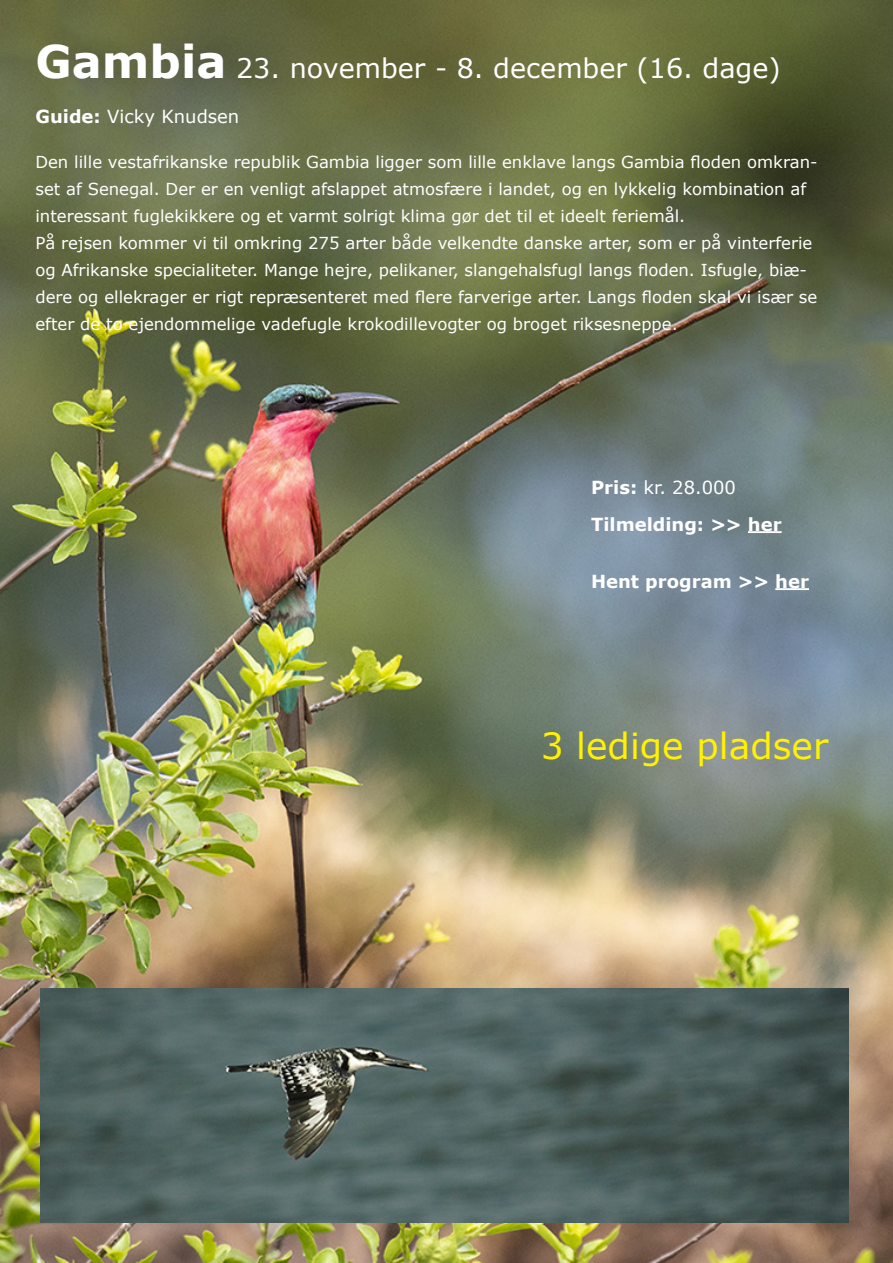
<style>
.page{position:relative;width:893px;height:1263px;background:#fff}
.page>*{position:absolute;margin:0;border:0;box-sizing:border-box;transform-origin:0 0}
.t1{font:36px "Verdana";color:#fff101}
.t2{font:27px "Verdana";color:#fff}
.t3{font:18px "Verdana";color:#fff}
.t4{font:700 18px "Verdana";color:#fff}
.t5{font:16.5px/27px "Verdana";color:#fff}
.s1{font-weight:700;font-size:45px}
.s2{font-weight:700}
</style>
<div class="page">
<img style="left:0;top:0;width:893px;height:1263px">
<hr style="left:748px;top:531px;width:34px;height:2px;background:#fff">
<hr style="left:775px;top:588px;width:34px;height:2px;background:#fff">
<img style="left:41px;top:989px;width:807px;height:233px">
<p class="t2" style="left:35px;top:49px;width:747px"><span class="s1">Gambia</span> 23. november - 8. december (16. dage)</p>
<p class="t3" style="left:35px;top:104px;width:205px"><span class="s2">Guide:</span> Vicky Knudsen</p>
<p class="t5" style="left:35px;top:148px;width:784px">Den lille vestafrikanske republik Gambia ligger som lille enklave langs Gambia floden omkran&shy;set af Senegal. Der er en venligt afslappet atmosfære i landet, og en lykkelig kombination af interessant fuglekikkere og et varmt solrigt klima gør det til et ideelt feriemål.<br>På rejsen kommer vi til omkring 275 arter både velkendte danske arter, som er på vinterferie og Afrikanske specialiteter. Mange hejre, pelikaner, slangehalsfugl langs floden. Isfugle, biæ&shy;dere og ellekrager er rigt repræsenteret med flere farverige arter. Langs floden skal vi især se efter de to ejendommelige vadefugle krokodillevogter og broget riksesneppe.</p>
<p class="t3" style="left:591px;top:475px;width:147px"><span class="s2">Pris:</span> kr. 28.000</p>
<p class="t4" style="left:591px;top:512px;width:192px">Tilmelding: &gt;&gt; her</p>
<p class="t4" style="left:591px;top:569px;width:219px">Hent program &gt;&gt; her</p>
<p class="t1" style="left:541px;top:721px;width:289px">3 ledige pladser</p>
</div>
